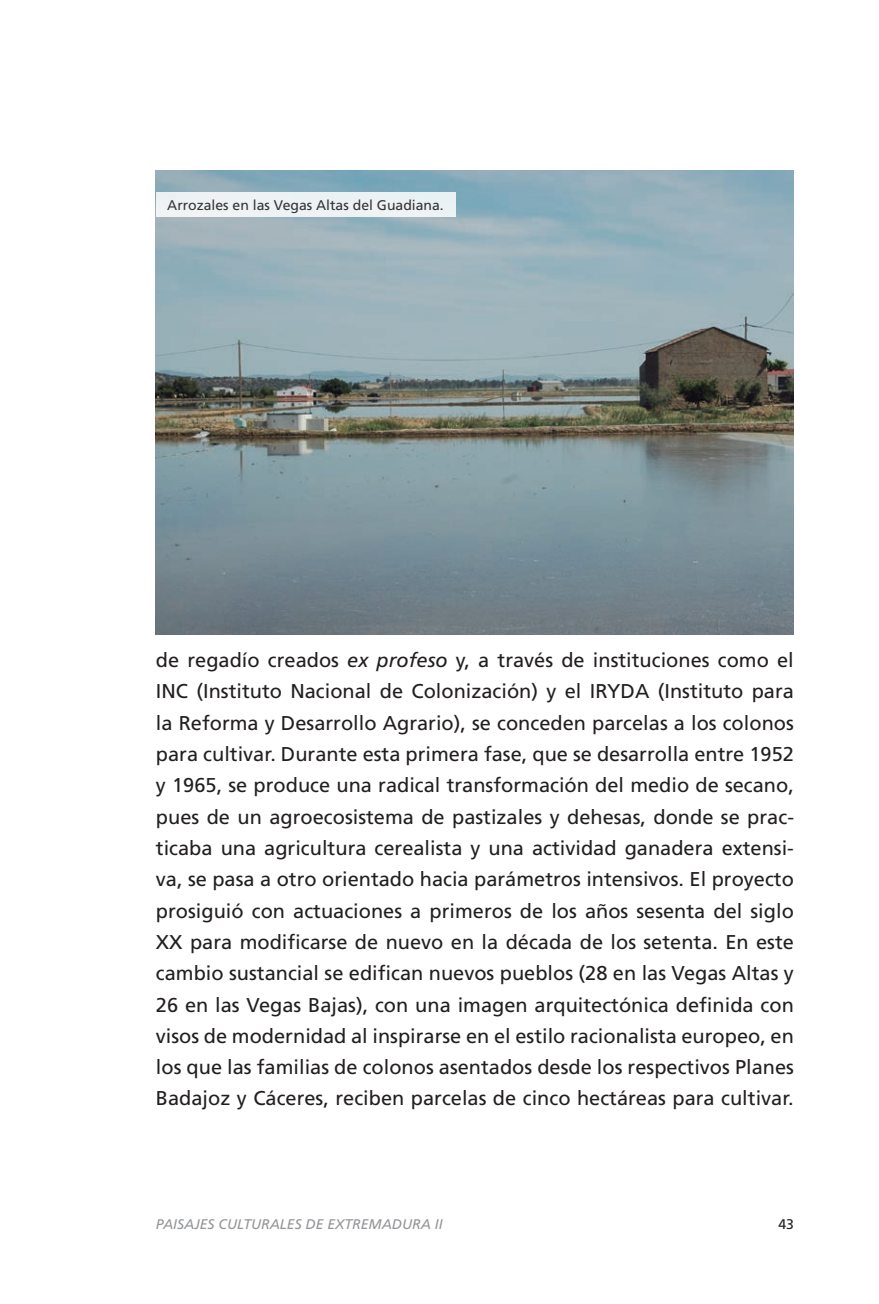
<style>
.page{position:relative;width:879px;height:1304px;background:#fff}
.page>*{position:absolute;margin:0;border:0;box-sizing:border-box;transform-origin:0 0}
.t1{font:20px/31.4px "Frutiger LT Std";color:#231f20;text-align:justify}
.t2{font:14px "Frutiger LT Std";color:#231f20}
.t3{font:italic 14px "Frutiger LT Std";color:#939598}
.s1{font-style:italic}
</style>
<div class="page">
<img style="left:156px;top:170px;width:638px;height:465px">
<div style="left:156px;top:193px;width:299px;height:24px;background:#edf2f4"></div>
<p class="t2" style="left:167px;top:197px;width:278px">Arrozales en las Vegas Altas del Guadiana.</p>
<p class="t1" style="left:156px;top:644px;width:639px">de regadío creados <span class="s1">ex profeso</span> y, a través de instituciones como el INC (Instituto Nacional de Colonización) y el IRYDA (Instituto para la Reforma y Desarrollo Agrario), se conceden parcelas a los colonos para cultivar. Durante esta primera fase, que se desarrolla entre 1952 y 1965, se produce una radical transformación del medio de secano, pues de un agroecosistema de pastizales y dehesas, donde se prac&shy;ticaba una agricultura cerealista y una actividad ganadera extensi&shy;va, se pasa a otro orientado hacia parámetros intensivos. El proyecto prosiguió con actuaciones a primeros de los años sesenta del siglo XX para modificarse de nuevo en la década de los setenta. En este cambio sustancial se edifican nuevos pueblos (28 en las Vegas Altas y 26 en las Vegas Bajas), con una imagen arquitectónica definida con visos de modernidad al inspirarse en el estilo racionalista europeo, en los que las familias de colonos asentados desde los respectivos Planes Badajoz y Cáceres, reciben parcelas de cinco hectáreas para cultivar.</p>
<p class="t3" style="left:156px;top:1216px;width:288px">PAISAJES CULTURALES DE EXTREMADURA II</p>
<p class="t2" style="left:778px;top:1216px;width:17px">43</p>
</div>
